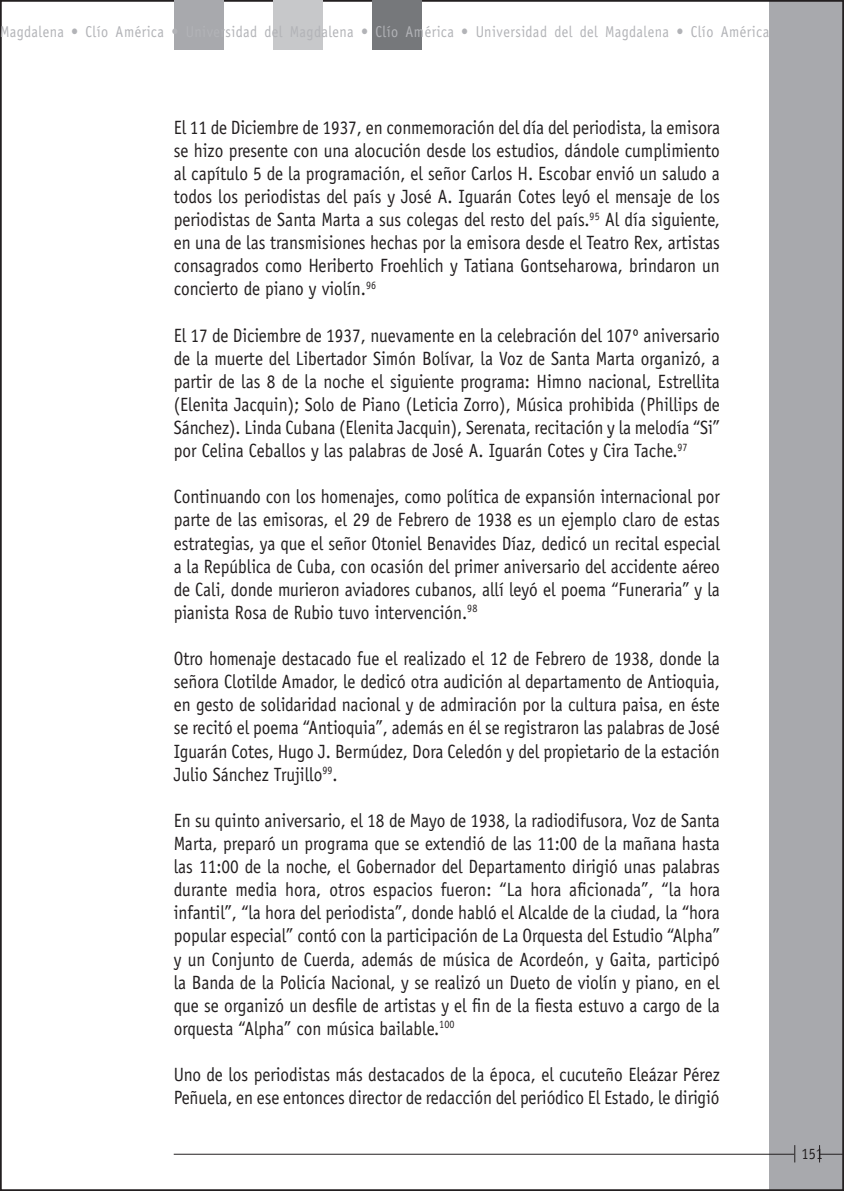
<style>
.page{position:relative;width:844px;height:1191px;background:#fff}
.page>*{position:absolute;margin:0;border:0;box-sizing:border-box;transform-origin:0 0}
.C__de_texto{font:19.25px/23.1px "Officina Sans";color:#231f20;text-align:justify;scale:.9 1}
.t1{font:15.75px "Officina Sans";letter-spacing:.035em;color:#b2b3b7;scale:.9 1}
.t2{font:15.75px "Officina Sans";color:#231f20;scale:.9 1}
</style>
<div class="page">
<div style="left:769px;top:0;width:74px;height:1191px;background:#a8a9ad"></div>
<hr style="left:174px;top:1153px;width:620px;height:1px;background:#231f20">
<div style="left:174px;top:0;width:49px;height:50px;background:#a8a9ad"></div>
<div style="left:372px;top:0;width:50px;height:50px;background:#76787b"></div>
<div style="left:273px;top:0;width:49px;height:50px;background:#c7c8ca"></div>
<svg style="left:794px;top:1145px;width:1px;height:17px"></svg>
<svg style="left:819px;top:1145px;width:24px;height:17px"></svg>
<p class="t1" style="left:0;top:22px;width:856px">Magdalena • Clío América • Universidad del Magdalena • Clío América • Universidad del del Magdalena • Clío América</p>
<p class="C__de_texto" style="left:174px;top:116px;width:608px">El 11 de Diciembre de 1937, en conmemoración del día del periodista, la emisora se hizo presente con una alocución desde los estudios, dándole cumplimiento al capítulo 5 de la programación, el señor Carlos H. Escobar envió un saludo a todos los periodistas del país y José A. Iguarán Cotes leyó el mensaje de los periodistas de Santa Marta a sus colegas del resto del país.<sup>95</sup> Al día siguiente, en una de las transmisiones hechas por la emisora desde el Teatro Rex, artistas consagrados como Heriberto Froehlich y Tatiana Gontseharowa, brindaron un concierto de piano y violín.<sup>96</sup></p>
<p class="C__de_texto" style="left:174px;top:323px;width:608px">El 17 de Diciembre de 1937, nuevamente en la celebración del 107º aniversario de la muerte del Libertador Simón Bolívar, la Voz de Santa Marta organizó, a partir de las 8 de la noche el siguiente programa: Himno nacional, Estrellita (Elenita Jacquin); Solo de Piano (Leticia Zorro), Música prohibida (Phillips de Sánchez). Linda Cubana (Elenita Jacquin), Serenata, recitación y la melodía “Si” por Celina Ceballos y las palabras de José A. Iguarán Cotes y Cira Tache.<sup>97</sup></p>
<p class="C__de_texto" style="left:174px;top:485px;width:608px">Continuando con los homenajes, como política de expansión internacional por parte de las emisoras, el 29 de Febrero de 1938 es un ejemplo claro de estas estrategias, ya que el señor Otoniel Benavides Díaz, dedicó un recital especial a la República de Cuba, con ocasión del primer aniversario del accidente aéreo de Cali, donde murieron aviadores cubanos, allí leyó el poema “Funeraria” y la pianista Rosa de Rubio tuvo intervención.<sup>98</sup></p>
<p class="C__de_texto" style="left:174px;top:647px;width:608px">Otro homenaje destacado fue el realizado el 12 de Febrero de 1938, donde la señora Clotilde Amador, le dedicó otra audición al departamento de Antioquia, en gesto de solidaridad nacional y de admiración por la cultura paisa, en éste se recitó el poema “Antioquia”, además en él se registraron las palabras de José Iguarán Cotes, Hugo J. Bermúdez, Dora Celedón y del propietario de la estación Julio Sánchez Trujillo<sup>99</sup>.</p>
<p class="C__de_texto" style="left:174px;top:808px;width:608px">En su quinto aniversario, el 18 de Mayo de 1938, la radiodifusora, Voz de Santa Marta, preparó un programa que se extendió de las 11:00 de la mañana hasta las 11:00 de la noche, el Gobernador del Departamento dirigió unas palabras durante media hora, otros espacios fueron: “La hora aficionada”, “la hora infantil”, “la hora del periodista”, donde habló el Alcalde de la ciudad, la “hora popular especial” contó con la participación de La Orquesta del Estudio “Alpha” y un Conjunto de Cuerda, además de música de Acordeón, y Gaita, participó la Banda de la Policía Nacional, y se realizó un Dueto de violín y piano, en el que se organizó un desfile de artistas y el fin de la fiesta estuvo a cargo de la orquesta “Alpha” con música bailable.<sup>100</sup></p>
<p class="C__de_texto" style="left:174px;top:1063px;width:608px">Uno de los periodistas más destacados de la época, el cucuteño Eleázar Pérez<br>Peñuela, en ese entonces director de redacción del periódico El Estado, le dirigió</p>
<p class="t2" style="left:801px;top:1144px;width:25px">151</p>
</div>
